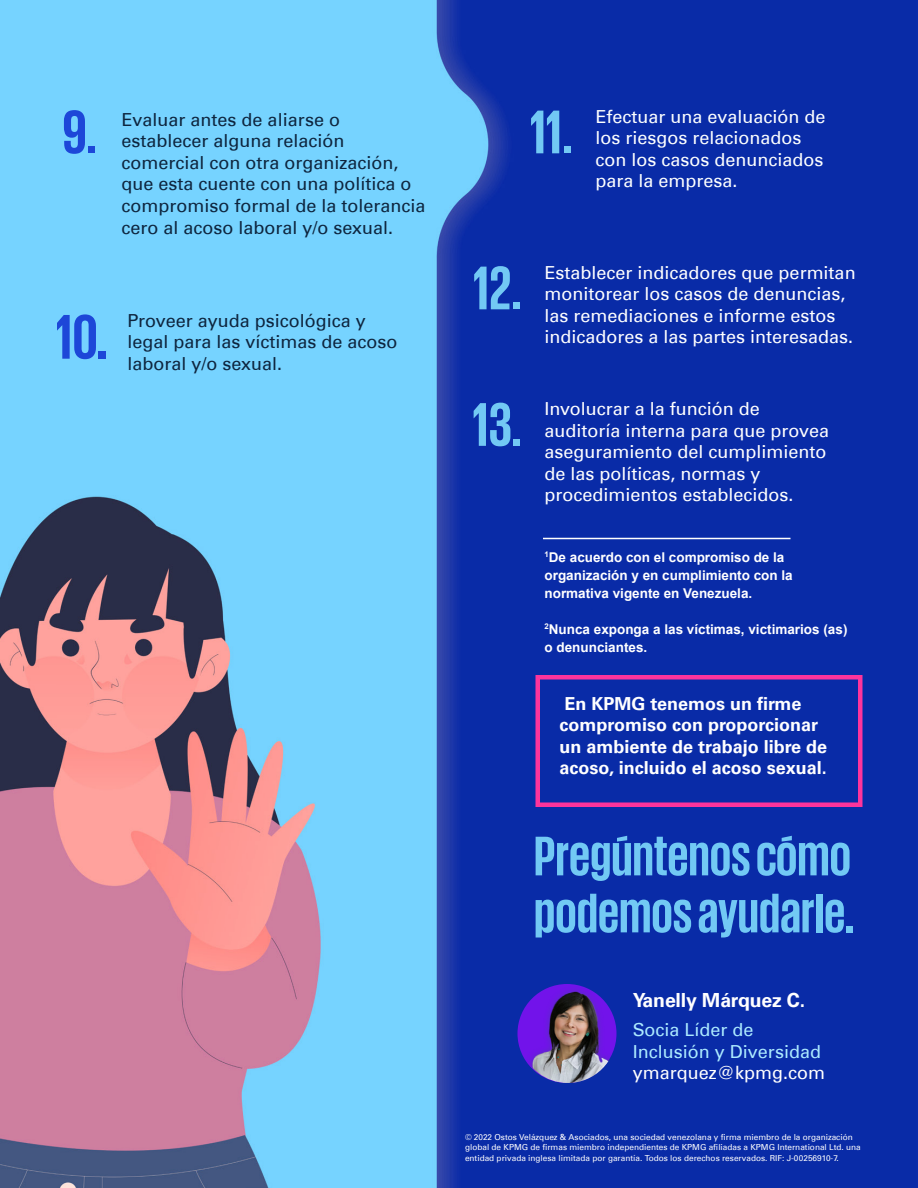
<style>
.page{position:relative;width:918px;height:1188px;background:#fff}
.page>*{position:absolute;margin:0;border:0;box-sizing:border-box;transform-origin:0 0}
.t1{font:700 64.5px "KPMG";color:#1d47d8}
.t2{font:700 63px/136.5px "KPMG";color:#72c9f4}
.t3{font:700 63px "KPMG";color:#1d47d8}
.t4{font:700 57px/57px "KPMG";color:#72c9f4}
.t5{font:700 19.5px "Universfor KPMG";letter-spacing:-.01em;color:#fff}
.t6{font:18px/21.6px "Universfor KPMG";color:#fff}
.t7{font:18px/21.6px "Universfor KPMG";color:#0e253e}
.t8{font:700 18px/21.6px "Univers 65";color:#fff}
.t9{font:18px/21.6px "Universfor KPMG";color:#fdffff}
.t10{font:18px/21.6px "Universfor KPMG";color:#aceaff}
.t11{font:700 13.5px/18px "Arial";color:#fff}
.t12{font:8.25px/10.5px "Universfor KPMG";color:#fff}
</style>
<div class="page">
<img style="left:0;top:0;width:918px;height:1188px">
<div style="left:536px;top:675px;width:326px;height:132px;border:4px solid #fd349c"></div>
<img style="left:521px;top:986px;width:95px;height:97px">
<hr style="left:543px;top:538px;width:247px;height:1px;background:#fff">
<h2 class="t3" style="left:62px;top:100px;width:36px">9.</h2>
<p class="t7" style="left:122px;top:108px;width:306px">Evaluar antes de aliarse o establecer alguna relación comercial con otra organización, que esta cuente con una política o compromiso formal de la tolerancia cero al acoso laboral y/o sexual.</p>
<h1 class="t1" style="left:56px;top:304px;width:54px">10.</h1>
<p class="t7" style="left:128px;top:309px;width:272px">Proveer ayuda psicológica y legal para las víctimas de acoso laboral y/o sexual.</p>
<h2 class="t2" style="left:530px;top:62px;width:45px">11.</h2>
<p class="t9" style="left:596px;top:105px;width:232px">Efectuar una evaluación de los riesgos relacionados con los casos denunciados para la empresa.</p>
<h2 class="t2" style="left:472px;top:218px;width:52px">12.<br>13.</h2>
<p class="t6" style="left:544px;top:261px;width:313px">Establecer indicadores que permitan monitorear los casos de denuncias, las remediaciones e informe estos indicadores a las partes interesadas.</p>
<p class="t6" style="left:544px;top:398px;width:286px">Involucrar a la función de auditoría interna para que provea aseguramiento del cumplimiento de las políticas, normas y procedimientos establecidos.</p>
<p class="t11" style="left:544px;top:548px;width:250px"><sup>1</sup>De acuerdo con el compromiso de la organización y en cumplimiento con la normativa vigente en Venezuela.</p>
<p class="t11" style="left:544px;top:620px;width:304px"><sup>2</sup>Nunca exponga a las víctimas, victimarios (as) o denunciantes.</p>
<p class="t8" style="left:560px;top:692px;width:269px">En KPMG tenemos un firme compromiso con proporcionar un ambiente de trabajo libre de acoso, incluido el acoso sexual.</p>
<h3 class="t4" style="left:534px;top:826px;width:322px">Pregúntenos cómo podemos ayudarle.</h3>
<p class="t5" style="left:633px;top:989px;width:174px">Yanelly Márquez C.</p>
<p class="t10" style="left:633px;top:1019px;width:190px">Socia Líder de<br>Inclusión y Diversidad</p>
<p class="t6" style="left:633px;top:1062px;width:194px">ymarquez@kpmg.com</p>
<p class="t12" style="left:465px;top:1132px;width:397px">© 2022 Ostos Velázquez &amp; Asociados, una sociedad venezolana y firma miembro de la organización global de KPMG de firmas miembro independientes de KPMG afiliadas a KPMG International Ltd. una entidad privada inglesa limitada por garantía. Todos los derechos reservados. RIF: J-00256910-7.</p>
</div>
